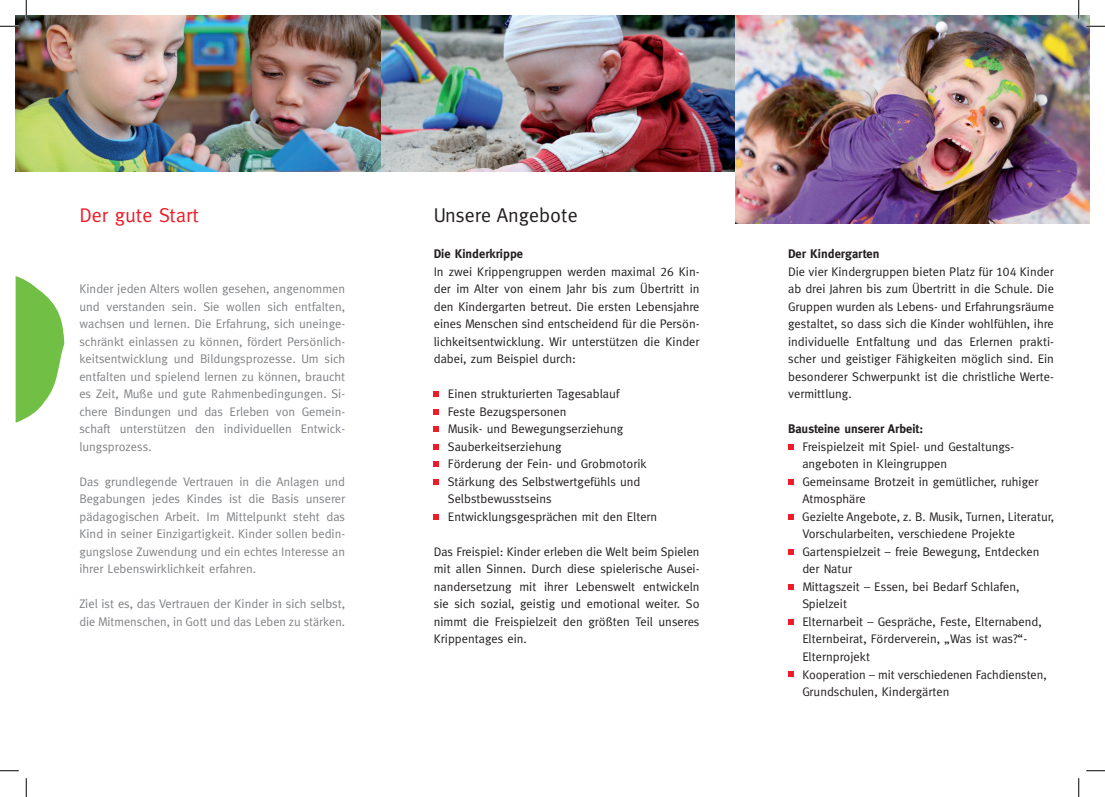
<style>
.page{position:relative;width:1105px;height:797px;background:#fff}
.page>*{position:absolute;margin:0;border:0;box-sizing:border-box;transform-origin:0 0}
.t1{font:20px "Meta";color:#231f20}
.t2{font:20px "Meta";color:#ee1c28}
.t3{font:12.5px/17.5px "Meta";color:#231f20}
.t4{font:12.5px/17.5px "Meta";color:#808285;text-align:justify}
.t5{font:700 12.5px "Meta";color:#231f20}
.s1{font-weight:700}
.s2{font-family:"Meta Caps"}
</style>
<div class="page">
<img style="left:16px;top:16px;width:719px;height:156px">
<img style="left:735px;top:16px;width:354px;height:207px">
<svg style="left:434px;top:391px;width:5px;height:6px"></svg>
<svg style="left:434px;top:444px;width:5px;height:5px"></svg>
<svg style="left:434px;top:409px;width:5px;height:5px"></svg>
<svg style="left:434px;top:461px;width:5px;height:6px"></svg>
<svg style="left:434px;top:426px;width:5px;height:6px"></svg>
<svg style="left:434px;top:479px;width:5px;height:5px"></svg>
<svg style="left:434px;top:514px;width:5px;height:5px"></svg>
<svg style="left:788px;top:444px;width:5px;height:5px"></svg>
<svg style="left:788px;top:584px;width:5px;height:5px"></svg>
<svg style="left:788px;top:514px;width:5px;height:5px"></svg>
<svg style="left:788px;top:549px;width:5px;height:5px"></svg>
<svg style="left:788px;top:671px;width:5px;height:6px"></svg>
<svg style="left:788px;top:479px;width:5px;height:5px"></svg>
<svg style="left:788px;top:619px;width:5px;height:5px"></svg>
<svg style="left:16px;top:276px;width:48px;height:147px"></svg>
<svg style="left:0;top:25px;width:19px;height:2px"></svg>
<svg style="left:1086px;top:25px;width:19px;height:2px"></svg>
<svg style="left:0;top:770px;width:19px;height:1px"></svg>
<svg style="left:1086px;top:770px;width:19px;height:1px"></svg>
<svg style="left:25px;top:0;width:2px;height:19px"></svg>
<svg style="left:25px;top:778px;width:2px;height:19px"></svg>
<svg style="left:1078px;top:0;width:1px;height:19px"></svg>
<svg style="left:1078px;top:778px;width:1px;height:19px"></svg>
<h1 class="t2" style="left:79px;top:203px;width:121px">Der gute Start</h1>
<h1 class="t1" style="left:434px;top:203px;width:145px">Unsere Angebote</h1>
<p class="t4" style="left:79px;top:280px;width:267px">Kinder jeden Alters wollen gesehen, angenommen und verstanden sein. Sie wollen sich entfalten, wachsen und lernen. Die Erfahrung, sich uneinge&shy;schränkt einlassen zu können, fördert Persönlich&shy;keitsentwicklung und Bildungsprozesse. Um sich entfalten und spielend lernen zu können, braucht es Zeit, Muße und gute Rahmenbedingungen. Si&shy;chere Bindungen und das Erleben von Gemein&shy;schaft unterstützen den individuellen Entwick&shy;lungsprozess.</p>
<p class="t4" style="left:79px;top:472px;width:267px">Das grundlegende Vertrauen in die Anlagen und Begabungen jedes Kindes ist die Basis unserer pädagogischen Arbeit. Im Mittelpunkt steht das Kind in seiner Einzigartigkeit. Kinder sollen bedin&shy;gungslose Zuwendung und ein echtes Interesse an ihrer Lebenswirklichkeit erfahren.</p>
<p class="t4" style="left:79px;top:595px;width:267px">Ziel ist es, das Vertrauen der Kinder in sich selbst, die Mitmenschen, in Gott und das Leben zu stärken.</p>
<p class="t3" style="left:434px;top:245px;width:267px"><span class="s1">Die Kinderkrippe<br></span>In zwei Krippengruppen werden maximal <span class="s2">26</span> Kin&shy;der im Alter von einem Jahr bis zum Übertritt in den Kindergarten betreut. Die ersten Lebensjahre eines Menschen sind entscheidend für die Persön&shy;lichkeitsentwicklung. Wir unterstützen die Kinder dabei, zum Beispiel durch:</p>
<p class="t3" style="left:448px;top:385px;width:211px">Einen strukturierten Tagesablauf<br>Feste Bezugspersonen<br>Musik- und Bewegungserziehung<br>Sauberkeitserziehung<br>Förderung der Fein- und Grobmotorik<br>Stärkung des Selbstwertgefühls und<br>Selbstbewusstseins<br>Entwicklungsgesprächen mit den Eltern</p>
<p class="t3" style="left:434px;top:542px;width:267px;text-align:justify">Das Freispiel: Kinder erleben die Welt beim Spielen mit allen Sinnen. Durch diese spielerische Ausei&shy;nandersetzung mit ihrer Lebenswelt entwickeln sie sich sozial, geistig und emotional weiter. So nimmt die Freispielzeit den größten Teil unseres Krippentages ein.</p>
<p class="t3" style="left:788px;top:245px;width:267px"><span class="s1">Der Kindergarten<br></span>Die vier Kindergruppen bieten Platz für <span class="s2">104</span> Kinder ab drei Jahren bis zum Übertritt in die Schule. Die Gruppen wurden als Lebens- und Erfahrungsräume gestaltet, so dass sich die Kinder wohlfühlen, ihre individuelle Entfaltung und das Erlernen prakti&shy;scher und geistiger Fähigkeiten möglich sind. Ein besonderer Schwerpunkt ist die christliche Werte&shy;vermittlung.</p>
<p class="t5" style="left:788px;top:422px;width:137px">Bausteine unserer Arbeit:</p>
<p class="t3" style="left:802px;top:437px;width:253px">Freispielzeit mit Spiel- und Gestaltungs&shy;angeboten in Kleingruppen<br>Gemeinsame Brotzeit in gemütlicher, ruhiger Atmosphäre<br>Gezielte Angebote, z. B. Musik, Turnen, Literatur, Vorschularbeiten, verschiedene Projekte Gartenspielzeit – freie Bewegung, Entdecken der Natur<br>Mittagszeit – Essen, bei Bedarf Schlafen, Spielzeit<br>Elternarbeit – Gespräche, Feste, Elternabend, Elternbeirat, Förderverein, „Was ist was?“- Elternprojekt<br>Kooperation – mit verschiedenen Fachdiensten, Grundschulen, Kindergärten</p>
</div>
